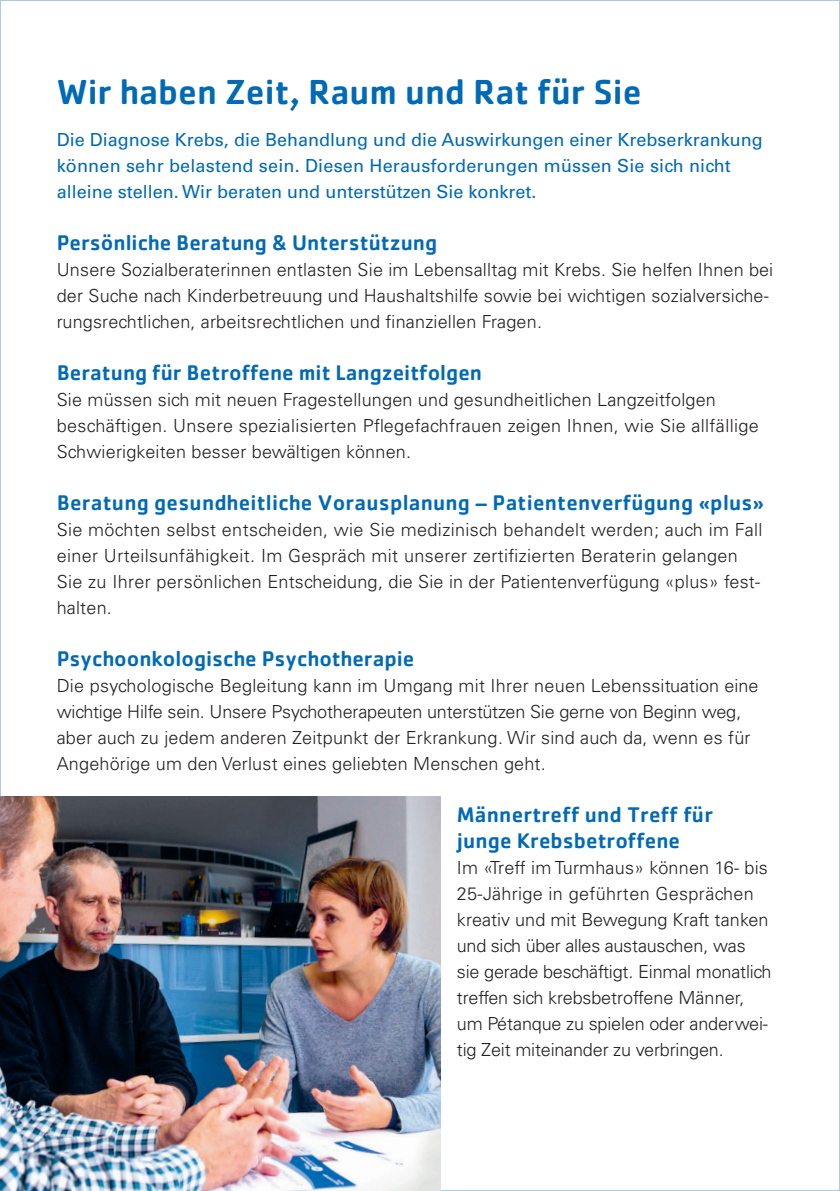
<style>
.page{position:relative;width:840px;height:1191px;background:#fff}
.page>*{position:absolute;margin:0;border:0;box-sizing:border-box;transform-origin:0 0}
.t1{font:500 36px "Cachet";color:#016ab6}
.t2{font:500 22px/26px "Cachet";color:#016ab6}
.t3{font:300 18px/26px "Univers LT Std";letter-spacing:.01em;color:#231f20}
.t4{font:300 18px/26px "Univers LT Std";letter-spacing:-.01em;color:#231f20}
.t5{font:18px/26px "Univers LT Std";color:#016ab6}
</style>
<div class="page">
<img style="left:0;top:796px;width:440px;height:395px">
<h1 class="t1" style="left:57px;top:70px;width:586px">Wir haben Zeit, Raum und Rat für Sie</h1>
<p class="t5" style="left:57px;top:127px;width:707px">Die Diagnose Krebs, die Behandlung und die Auswirkungen einer Krebserkrankung können sehr belastend sein. Diesen Herausforderungen müssen Sie sich nicht alleine stellen. Wir beraten und unterstützen Sie konkret.</p>
<p class="t2" style="left:57px;top:229px;width:382px">Persönliche Beratung &amp; Unterstützung</p>
<p class="t3" style="left:57px;top:257px;width:717px">Unsere Sozialberaterinnen entlasten Sie im Lebensalltag mit Krebs. Sie helfen Ihnen bei der Suche nach Kinderbetreuung und Haushaltshilfe sowie bei wichtigen sozialversiche&shy;rungsrechtlichen, arbeitsrechtlichen und finanziellen Fragen.</p>
<p class="t2" style="left:57px;top:359px;width:426px">Beratung für Betroffene mit Langzeitfolgen</p>
<p class="t3" style="left:57px;top:387px;width:703px">Sie müssen sich mit neuen Fragestellungen und gesundheitlichen Langzeitfolgen beschäftigen. Unsere spezialisierten Pflegefachfrauen zeigen Ihnen, wie Sie allfällige<br>Schwierigkeiten besser bewältigen können.</p>
<p class="t2" style="left:57px;top:489px;width:708px">Beratung gesundheitliche Vorausplanung – Patientenverfügung «plus»</p>
<p class="t3" style="left:57px;top:517px;width:707px">Sie möchten selbst entscheiden, wie Sie medizinisch behandelt werden; auch im Fall einer Urteilsunfähigkeit. Im Gespräch mit unserer zertifizierten Beraterin gelangen Sie zu Ihrer persönlichen Entscheidung, die Sie in der Patientenverfügung «plus» fest&shy;halten.</p>
<p class="t2" style="left:57px;top:645px;width:359px">Psychoonkologische Psychotherapie</p>
<p class="t3" style="left:57px;top:673px;width:702px">Die psychologische Begleitung kann im Umgang mit Ihrer neuen Lebenssituation eine wichtige Hilfe sein. Unsere Psychotherapeuten unterstützen Sie gerne von Beginn weg, aber auch zu jedem anderen Zeitpunkt der Erkrankung. Wir sind auch da, wenn es für Angehörige um den Verlust eines geliebten Menschen geht.</p>
<p class="t2" style="left:456px;top:801px;width:257px">Männertreff und Treff für junge Krebsbetroffene</p>
<p class="t4" style="left:456px;top:855px;width:316px">Im «Treff im Turmhaus» können 16- bis 25-Jährige in geführten Gesprächen kreativ und mit Bewegung Kraft tanken und sich über alles austauschen, was sie gerade beschäftigt. Einmal monatlich treffen sich krebsbetroffene Männer, um Pétanque zu spielen oder anderwei&shy;tig Zeit miteinander zu verbringen.</p>
</div>
